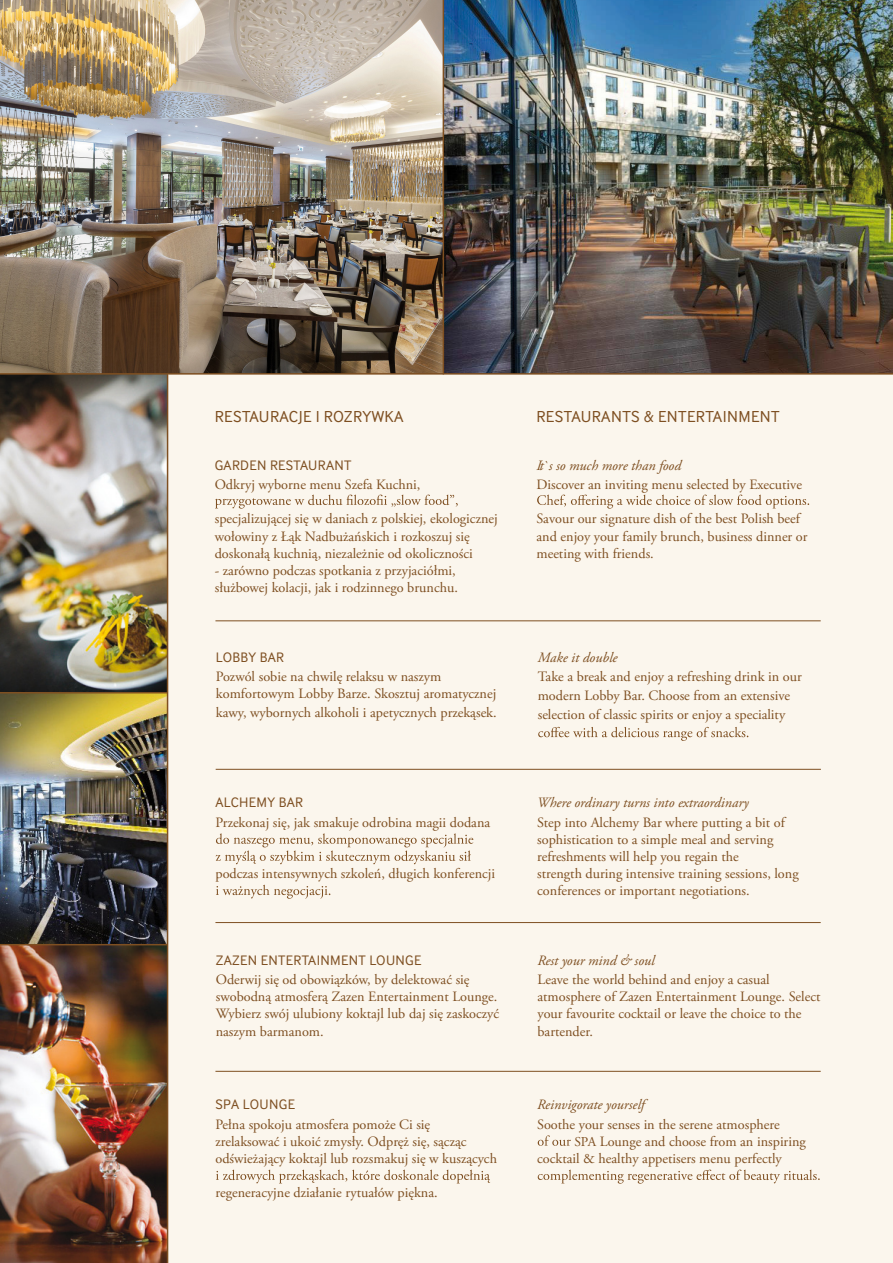
<style>
.page{position:relative;width:893px;height:1263px;background:#fbf6ed}
.page>*{position:absolute;margin:0;border:0;box-sizing:border-box;transform-origin:0 0}
.t1{font:16.5px "Inter Face Corp";letter-spacing:.025em;color:#7e4f21}
.t2{font:14.25px/17.1px "Adobe Garamond Pro";color:#7e4f21}
.t3{font:italic 14.25px "Adobe Garamond Pro";color:#7e4f21}
.t4{font:14.25px "Inter Face Corp";letter-spacing:.025em;color:#7e4f21}
.s1{font-size:13.5px}
</style>
<div class="page">
<svg style="left:216px;top:833px;width:257px;height:31px"></svg>
<svg style="left:216px;top:885px;width:114px;height:14px"></svg>
<svg style="left:216px;top:1169px;width:274px;height:14px"></svg>
<svg style="left:538px;top:1135px;width:33px;height:11px"></svg>
<svg style="left:538px;top:1169px;width:282px;height:15px"></svg>
<hr style="left:215px;top:620px;width:606px;height:1px;background:#7e4f21">
<hr style="left:216px;top:769px;width:605px;height:1px;background:#7e4f21">
<hr style="left:215px;top:922px;width:606px;height:1px;background:#7e4f21">
<hr style="left:215px;top:1071px;width:606px;height:1px;background:#7e4f21">
<svg style="left:215px;top:495px;width:243px;height:14px"></svg>
<svg style="left:537px;top:495px;width:272px;height:14px"></svg>
<svg style="left:538px;top:727px;width:210px;height:14px"></svg>
<img style="left:0;top:375px;width:167px;height:888px">
<img style="left:0;top:0;width:443px;height:373px">
<img style="left:444px;top:0;width:449px;height:373px">
<hr style="left:0;top:373px;width:893px;height:2px;background:#7e4f21">
<hr style="left:0;top:692px;width:168px;height:1px;background:#7e4f21">
<hr style="left:0;top:944px;width:168px;height:1px;background:#7e4f21">
<hr style="left:167px;top:374px;width:1px;height:889px;background:#7e4f21">
<hr style="left:443px;top:0;width:1px;height:374px;background:#7e4f21">
<p class="t1" style="left:215px;top:407px;width:190px">RESTAURACJE I ROZRYWKA</p>
<p class="t1" style="left:536px;top:407px;width:245px">RESTAURANTS &amp; ENTERTAINMENT</p>
<p class="t4" style="left:215px;top:457px;width:138px">GARDEN RESTAURANT</p>
<p class="t2" style="left:215px;top:477px;width:207px">Odkryj wyborne menu Szefa Kuchni,</p>
<p class="t2" style="left:215px;top:511px;width:285px">specjalizującej się w daniach z polskiej, ekologicznej wołowiny z Łąk Nadbużańskich i rozkoszuj się doskonałą kuchnią, niezależnie od okoliczności</p>
<p class="t2" style="left:215px;top:562px;width:245px">- zarówno podczas spotkania z przyjaciółmi, służbowej kolacji, jak i rodzinnego brunchu.</p>
<p class="t3" style="left:536px;top:457px;width:146px">It`s so much more than food</p>
<p class="t2" style="left:536px;top:477px;width:267px">Discover an inviting menu selected by Executive</p>
<p class="t2" style="left:536px;top:511px;width:273px">Savour our signature dish of the best Polish beef and enjoy your family brunch, business dinner or meeting with friends.</p>
<p class="t4" style="left:216px;top:649px;width:70px">LOBBY BAR</p>
<p class="t2" style="left:216px;top:668px;width:282px">Pozwól sobie na chwilę relaksu w naszym komfortowym Lobby Barze. Skosztuj aromatycznej</p>
<p class="t2" style="left:216px;top:705px;width:282px">kawy, wybornych alkoholi i apetycznych przekąsek.</p>
<p class="t4" style="left:215px;top:794px;width:89px">ALCHEMY BAR</p>
<p class="t2" style="left:215px;top:814px;width:276px">Przekonaj się, jak smakuje odrobina magii dodana</p>
<p class="t2" style="left:215px;top:865px;width:281px">podczas intensywnych szkoleń, długich konferencji</p>
<p class="t4" style="left:216px;top:952px;width:207px">ZAZEN ENTERTAINMENT LOUNGE</p>
<p class="t2" style="left:216px;top:972px;width:285px">Oderwij się od obowiązków, by delektować się swobodną atmosferą Zazen Entertainment Lounge.<br>Wybierz swój ulubiony koktajl lub daj się zaskoczyć naszym barmanom.</p>
<p class="t4" style="left:215px;top:1096px;width:81px">SPA LOUNGE</p>
<p class="t2" style="left:215px;top:1116px;width:283px">Pełna spokoju atmosfera pomoże Ci się zrelaksować i ukoić zmysły. Odpręż się, sącząc odświeżający koktajl lub rozsmakuj się w kuszących</p>
<p class="t2" style="left:215px;top:1184px;width:224px">regeneracyjne działanie rytuałów piękna.</p>
<p class="t3" style="left:538px;top:648px;width:81px">Make it double</p>
<p class="t2" style="left:538px;top:667px;width:266px;line-height:19.2px">Take a break and enjoy a refreshing drink in our modern Lobby Bar. Choose from an extensive selection of classic spirits or enjoy a speciality</p>
<p class="t3" style="left:537px;top:794px;width:213px">Where ordinary turns into extraordinary</p>
<p class="t2" style="left:537px;top:814px;width:263px">Step into Alchemy Bar where putting a bit of sophistication to a simple meal and serving refreshments will help you regain the<br>strength during intensive training sessions, long conferences or important negotiations.</p>
<p class="t3" style="left:537px;top:952px;width:119px">Rest your mind &amp; soul</p>
<p class="t2" style="left:537px;top:972px;width:284px">Leave the world behind and enjoy a casual atmosphere of Zazen Entertainment Lounge. Select your favourite cocktail or leave the choice to the bartender.</p>
<p class="t3" style="left:537px;top:1096px;width:109px">Reinvigorate yourself</p>
<p class="t2" style="left:537px;top:1116px;width:244px">Soothe your senses in the serene atmosphere</p>
<p class="t2" style="left:574px;top:1133px;width:233px"><span class="s1">SPA</span> Lounge and choose from an inspiring</p>
<p class="t2" style="left:537px;top:1150px;width:246px">cocktail &amp; healthy appetisers menu perfectly</p>
</div>
